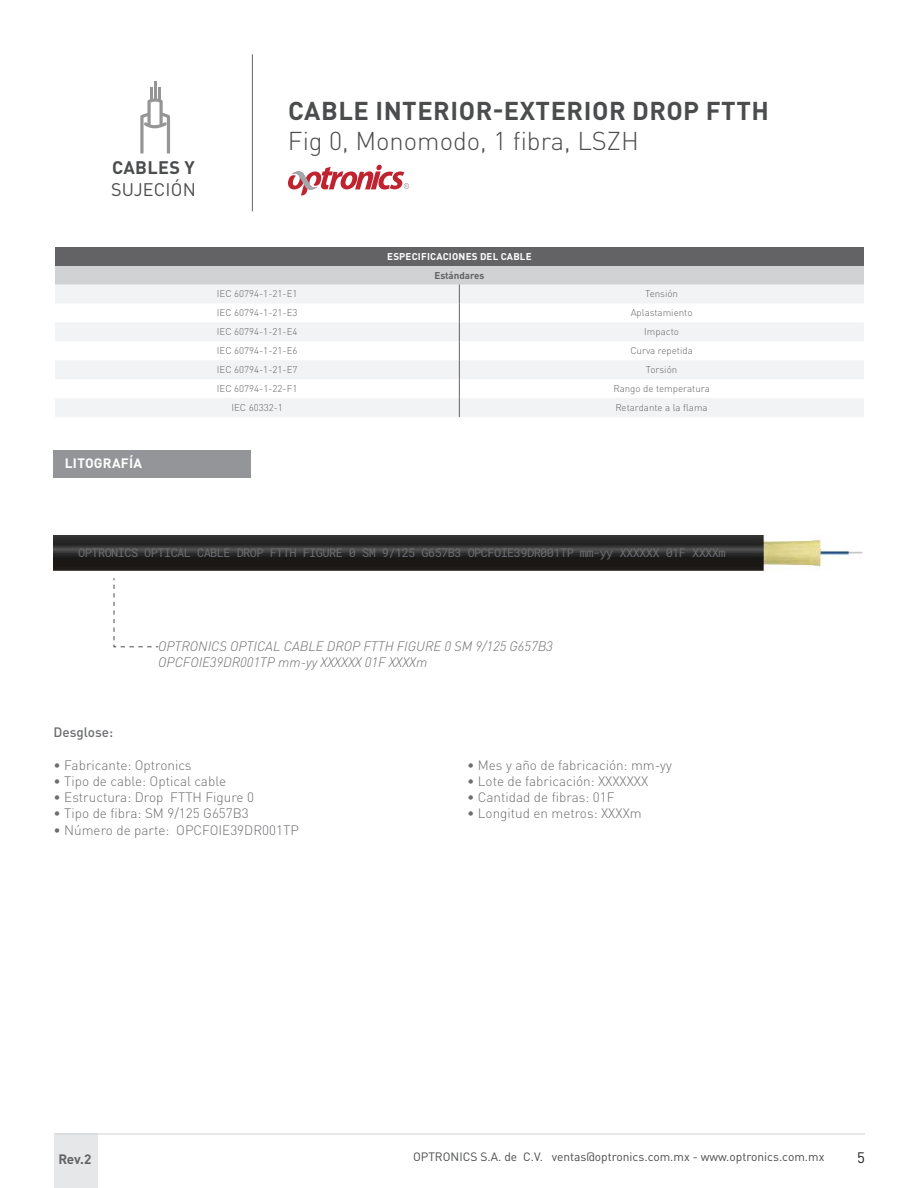
<style>
.page{position:relative;width:918px;height:1188px;background:#fff}
.page>*{position:absolute;margin:0;border:0;box-sizing:border-box;transform-origin:0 0}
.t1{font:700 25.5px "DIN Pro";letter-spacing:.02em;color:#4b4c4d}
.t2{font:300 25.5px "DIN Pro";color:#4b4c4d}
.t3{font:18px "DIN Pro";letter-spacing:.01em;color:#4b4c4d}
.t4{font:700 18px "DIN Pro";letter-spacing:.02em;color:#4b4c4d}
.t5{font:15px "DIN Pro";color:#231f20}
.t6{font:300 13.5px "DIN Pro";color:#6c6d70}
.t7{font:italic 300 13.5px/16.2px "DIN Pro";color:#6c6d70}
.t8{font:700 13.5px "DIN Pro";letter-spacing:.02em;color:#fff}
.t9{font:500 13.5px "DIN Pro";color:#6c6d70}
.t10{font:700 13.5px "DIN Pro";color:#636366}
.t11{font:12px "Roboto Mono";letter-spacing:-.05em;color:#6c6d70}
.t12{font:12px "DIN Pro";color:#4b4c4d}
.t13{font:300 9.75px "DIN Pro";color:#636366}
.t14{font:700 9.75px "DIN Pro";letter-spacing:.02em;color:#fff}
.t15{font:700 9.75px "DIN Pro";color:#636366}
</style>
<div class="page">
<div style="left:54px;top:1134px;width:44px;height:54px;background:#e6e7e9"></div>
<hr style="left:55px;top:1134px;width:810px;height:1px;background:#d1d2d4">
<hr style="left:252px;top:54px;width:1px;height:157px;background:#636366">
<svg style="left:288px;top:165px;width:121px;height:30px"></svg>
<hr style="left:154px;top:82px;width:3px;height:18px;background:#949594">
<svg style="left:140px;top:87px;width:30px;height:67px"></svg>
<div style="left:55px;top:247px;width:809px;height:19px;background:#636366"></div>
<div style="left:55px;top:266px;width:809px;height:18px;background:#d1d2d4"></div>
<svg style="left:55px;top:284px;width:809px;height:133px;fill:#f2f3f4"></svg>
<svg style="left:459px;top:284px;width:1px;height:133px"></svg>
<div style="left:53px;top:450px;width:197px;height:27px;background:#939598"></div>
<img style="left:53px;top:535px;width:809px;height:35px">
<svg style="left:113px;top:578px;width:46px;height:70px"></svg>
<h2 class="t4" style="left:112px;top:153px;width:84px">CABLES Y</h2>
<h2 class="t3" style="left:111px;top:177px;width:86px">SUJECIÓN</h2>
<p class="t8" style="left:65px;top:452px;width:79px">LITOGRAFÍA</p>
<h1 class="t1" style="left:288px;top:89px;width:482px">CABLE INTERIOR-EXTERIOR DROP FTTH</h1>
<h1 class="t2" style="left:288px;top:121px;width:353px">Fig 0, Monomodo, 1 fibra, LSZH</h1>
<p class="t14" style="left:387px;top:248px;width:146px">ESPECIFICACIONES DEL CABLE</p>
<p class="t15" style="left:435px;top:267px;width:51px">Estándares</p>
<p class="t13" style="left:217px;top:286px;width:82px">IEC 60794-1-21-E1</p>
<p class="t13" style="left:645px;top:286px;width:34px">Tensión</p>
<p class="t13" style="left:217px;top:305px;width:82px">IEC 60794-1-21-E3</p>
<p class="t13" style="left:631px;top:305px;width:63px">Aplastamiento</p>
<p class="t13" style="left:217px;top:324px;width:82px">IEC 60794-1-21-E4</p>
<p class="t13" style="left:644px;top:324px;width:36px">Impacto</p>
<p class="t13" style="left:217px;top:343px;width:82px">IEC 60794-1-21-E6</p>
<p class="t13" style="left:630px;top:343px;width:64px">Curva repetida</p>
<p class="t13" style="left:217px;top:362px;width:82px">IEC 60794-1-21-E7</p>
<p class="t13" style="left:646px;top:362px;width:33px">Torsión</p>
<p class="t13" style="left:217px;top:381px;width:82px">IEC 60794-1-22-F1</p>
<p class="t13" style="left:613px;top:381px;width:98px">Rango de temperatura</p>
<p class="t13" style="left:231px;top:400px;width:53px">IEC 60332-1</p>
<p class="t13" style="left:616px;top:400px;width:94px">Retardante a la flama</p>
<p class="t11" style="left:78px;top:544px;width:649px">OPTRONICS OPTICAL CABLE DROP FTTH FIGURE 0 SM 9/125 G657B3 OPCFOIE39DR001TP mm-yy XXXXXX 01F XXXXm</p>
<p class="t7" style="left:158px;top:637px;width:396px">OPTRONICS OPTICAL CABLE DROP FTTH FIGURE 0 SM 9/125 G657B3<br>OPCFOIE39DR001TP mm-yy XXXXXX 01F XXXXm</p>
<p class="t9" style="left:53px;top:722px;width:61px">Desglose:</p>
<p class="t6" style="left:53px;top:754px;width:140px">• Fabricante: Optronics</p>
<p class="t6" style="left:53px;top:771px;width:174px">• Tipo de cable: Optical cable</p>
<p class="t6" style="left:53px;top:787px;width:202px">• Estructura: Drop FTTH Figure 0</p>
<p class="t6" style="left:53px;top:803px;width:197px">• Tipo de fibra: SM 9/125 G657B3</p>
<p class="t6" style="left:53px;top:819px;width:247px">• Número de parte: OPCFOIE39DR001TP</p>
<p class="t6" style="left:467px;top:754px;width:206px">• Mes y año de fabricación: mm-yy</p>
<p class="t6" style="left:467px;top:771px;width:183px">• Lote de fabricación: XXXXXXX</p>
<p class="t6" style="left:467px;top:787px;width:149px">• Cantidad de fibras: 01F</p>
<p class="t6" style="left:467px;top:803px;width:176px">• Longitud en metros: XXXXm</p>
<p class="t10" style="left:58px;top:1148px;width:34px">Rev.2</p>
<p class="t12" style="left:413px;top:1149px;width:413px">OPTRONICS S.A. de C.V. ventas@optronics.com.mx - www.optronics.com.mx</p>
<p class="t5" style="left:857px;top:1148px;width:9px">5</p>
</div>
